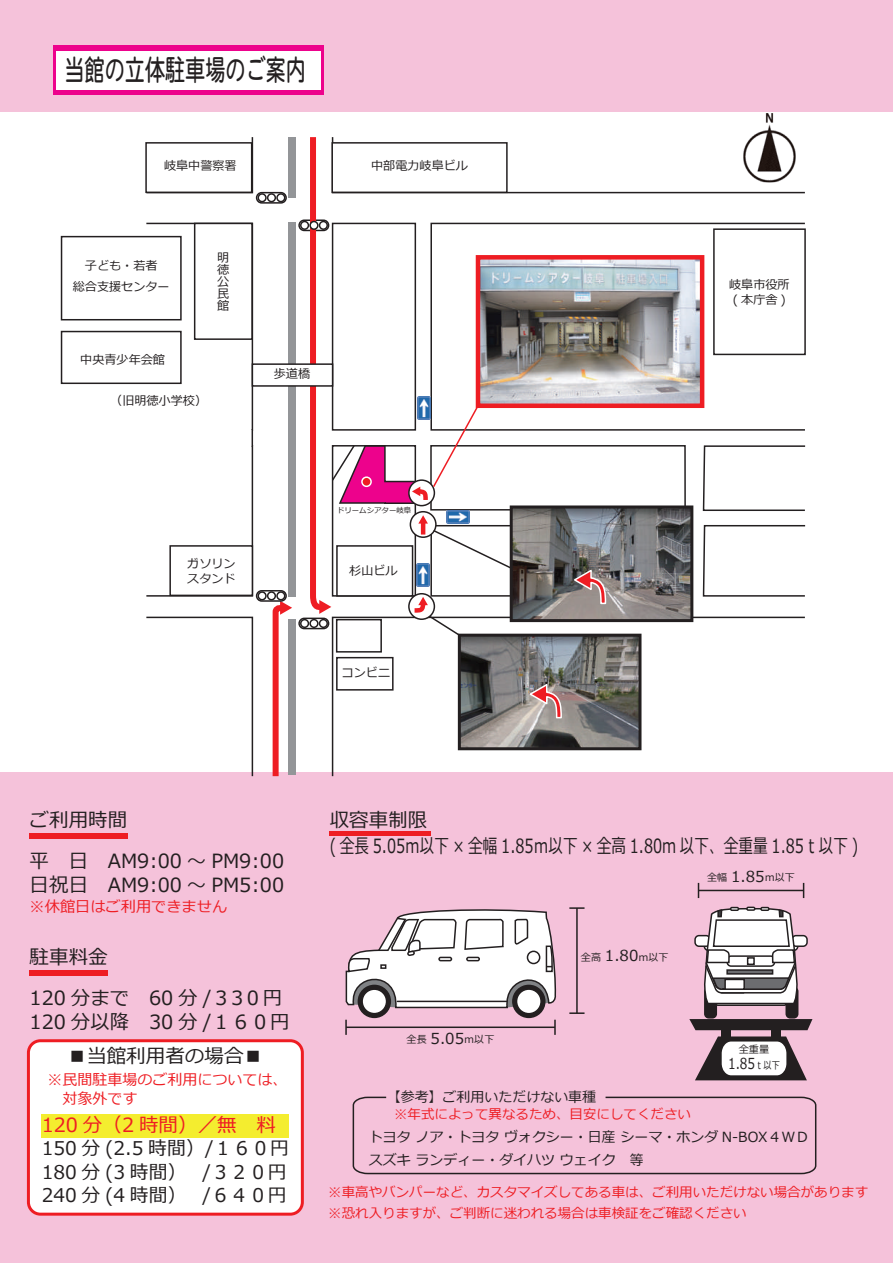
<style>
.page{position:relative;width:893px;height:1263px;background:#fff}
.page>*{position:absolute;margin:0;border:0;box-sizing:border-box;transform-origin:0 0}
.t1{font:28.65px "DFHS Maru Gothic W4 WIN RKSJ H";color:#231f20;scale:.7 1}
.t2{font:19.5px/40.5px "Meiryo";color:#231f20}
.t3{font:19.5px "Meiryo";color:#231f20;scale:.75 1}
.t4{font:19.5px "Meiryo";color:#ee1d23}
.t5{font:18.9px/23.1px "Meiryo";color:#231f20}
.t6{font:15.15px "Meiryo";color:#ee1d23}
.t7{font:15.15px "Meiryo";color:#231f20;scale:.81 1}
.t8{font:15px/18.9px "Meiryo";color:#ee1d23}
.t9{font:13.95px/23.2px "Meiryo";color:#231f20}
.t10{font:13.5px/20.5px "Meiryo";color:#ee1d23}
.t11{font:12.15px/12.1px "Meiryo";color:#231f20;text-align:center}
.t12{font:10.2px "Meiryo";color:#231f20}
.t13{font:10.05px "Meiryo";color:#231f20}
.t14{font:7.5px "Meiryo";color:#231f20}
.s1{font-size:15.15px}
.s2{font-size:10.2px}
</style>
<div class="page">
<div style="left:0;top:772px;width:893px;height:491px;background:#f5c2da"></div>
<div style="left:28px;top:1041px;width:274px;height:173px;background:#fff;border-radius:12px"></div>
<div style="left:27px;top:1039px;width:277px;height:177px;border:3px solid #ee1d23;border-radius:12px"></div>
<div style="left:0;top:0;width:893px;height:112px;background:#f5c2da"></div>
<div style="left:53px;top:45px;width:270px;height:50px;background:#ed028c"></div>
<div style="left:56px;top:51px;width:264px;height:38px;background:#fff"></div>
<svg style="left:145px;top:137px;width:109px;height:57px"></svg>
<div style="left:145px;top:142px;width:107px;height:51px;background:#fff;border:2px solid #231f20"></div>
<img style="left:763px;top:113px;width:13px;height:18px">
<svg style="left:352px;top:1137px;width:465px;height:38px"></svg>
<div style="left:288px;top:137px;width:8px;height:61px;background:#939598"></div>
<div style="left:256px;top:192px;width:31px;height:12px;border:2px solid #231f20;border-radius:5px"></div>
<div style="left:258px;top:193px;width:9px;height:9px;border:2px solid #231f20;border-radius:50%"></div>
<div style="left:267px;top:193px;width:9px;height:9px;border:2px solid #231f20;border-radius:50%"></div>
<div style="left:276px;top:193px;width:9px;height:9px;border:2px solid #231f20;border-radius:50%"></div>
<svg style="left:310px;top:131px;width:495px;height:68px"></svg>
<img style="left:26px;top:199px;width:791px;height:938px">
<h1 class="t1" style="left:65px;top:55px;width:347px">当館の立体駐車場のご案内</h1>
<p class="t11" style="left:164px;top:160px;width:74px">岐阜中警察署</p>
<p class="t11" style="left:371px;top:160px;width:98px">中部電力岐阜ビル</p>
<p class="t11" style="left:73px;top:256px;width:98px;line-height:21.1px">子ども・若者<br>総合支援センター</p>
<p class="t11" style="left:80px;top:354px;width:86px">中央青少年会館</p>
<p class="t11" style="left:110px;top:395px;width:98px">（旧明徳小学校）</p>
<p class="t11" style="left:217px;top:252px;width:13px;text-align:justify">明徳公民館</p>
<p class="t11" style="left:274px;top:368px;width:38px">歩道橋</p>
<p class="t11" style="left:187px;top:556px;width:50px;line-height:15px;text-align:left">ガソリンスタンド</p>
<p class="t14" style="left:337px;top:505px;width:76px">ドリームシアター岐阜</p>
<p class="t11" style="left:349px;top:565px;width:50px">杉山ビル</p>
<p class="t11" style="left:342px;top:668px;width:50px">コンビニ</p>
<p class="t11" style="left:729px;top:277px;width:62px;line-height:15px">岐阜市役所( 本庁舎 )</p>
<h2 class="t2" style="left:30px;top:801px;width:256px">ご利用時間<br>平　日　AM9:00 ～ PM9:00</h2>
<h2 class="t2" style="left:30px;top:866px;width:256px">日祝日　AM9:00 ～ PM5:00</h2>
<p class="t6" style="left:30px;top:896px;width:199px">※休館日はご利用できません</p>
<h2 class="t2" style="left:30px;top:938px;width:254px">駐車料金<br>120 分まで　60 分 /３3０円</h2>
<h2 class="t2" style="left:30px;top:1002px;width:262px">120 分以降　30 分 /１６０円</h2>
<h2 class="t2" style="left:68px;top:1037px;width:197px">■当館利用者の場合■</h2>
<p class="t8" style="left:48px;top:1071px;width:241px">※民間駐車場のご利用については、　対象外です</p>
<h2 class="t4" style="left:42px;top:1111px;width:236px">120 分（2 時間）／無　料</h2>
<h3 class="t5" style="left:42px;top:1138px;width:249px">150 分 (2.5 時間）/１６０円<br>180 分 (3 時間）　 /３２０円<br>240 分 (4 時間）　 /６４０円</h3>
<h2 class="t2" style="left:330px;top:801px;width:99px">収容車制限</h2>
<h2 class="t3" style="left:330px;top:832px;width:706px">( 全長 5.05ｍ以下 × 全幅 1.85ｍ以下 × 全高 1.80m 以下、全重量 1.85ｔ以下 )</h2>
<p class="t13" style="left:407px;top:1032px;width:89px">全長 <span class="s1">5.05</span>ｍ以下</p>
<p class="t13" style="left:581px;top:950px;width:89px">全高 <span class="s1">1.80</span>ｍ以下</p>
<p class="t13" style="left:707px;top:870px;width:89px">全幅 <span class="s1">1.85</span>ｍ以下</p>
<p class="t12" style="left:739px;top:1042px;width:32px">全重量</p>
<p class="t7" style="left:728px;top:1053px;width:66px">1.85<span class="s2">ｔ以下</span></p>
<p class="t9" style="left:387px;top:1086px;width:211px">【参考】ご利用いただけない車種</p>
<p class="t10" style="left:394px;top:1104px;width:298px">※年式によって異なるため、目安にしてください</p>
<p class="t9" style="left:369px;top:1125px;width:442px">トヨタ ノア・トヨタ ヴォクシー・日産 シーマ・ホンダ N-BOX４ＷＤスズキ ランディー・ダイハツ ウェイク　等</p>
<p class="t10" style="left:328px;top:1183px;width:541px">※車高やバンパーなど、カスタマイズしてある車は、ご利用いただけない場合があります※恐れ入りますが、ご判断に迷われる場合は車検証をご確認ください</p>
</div>
